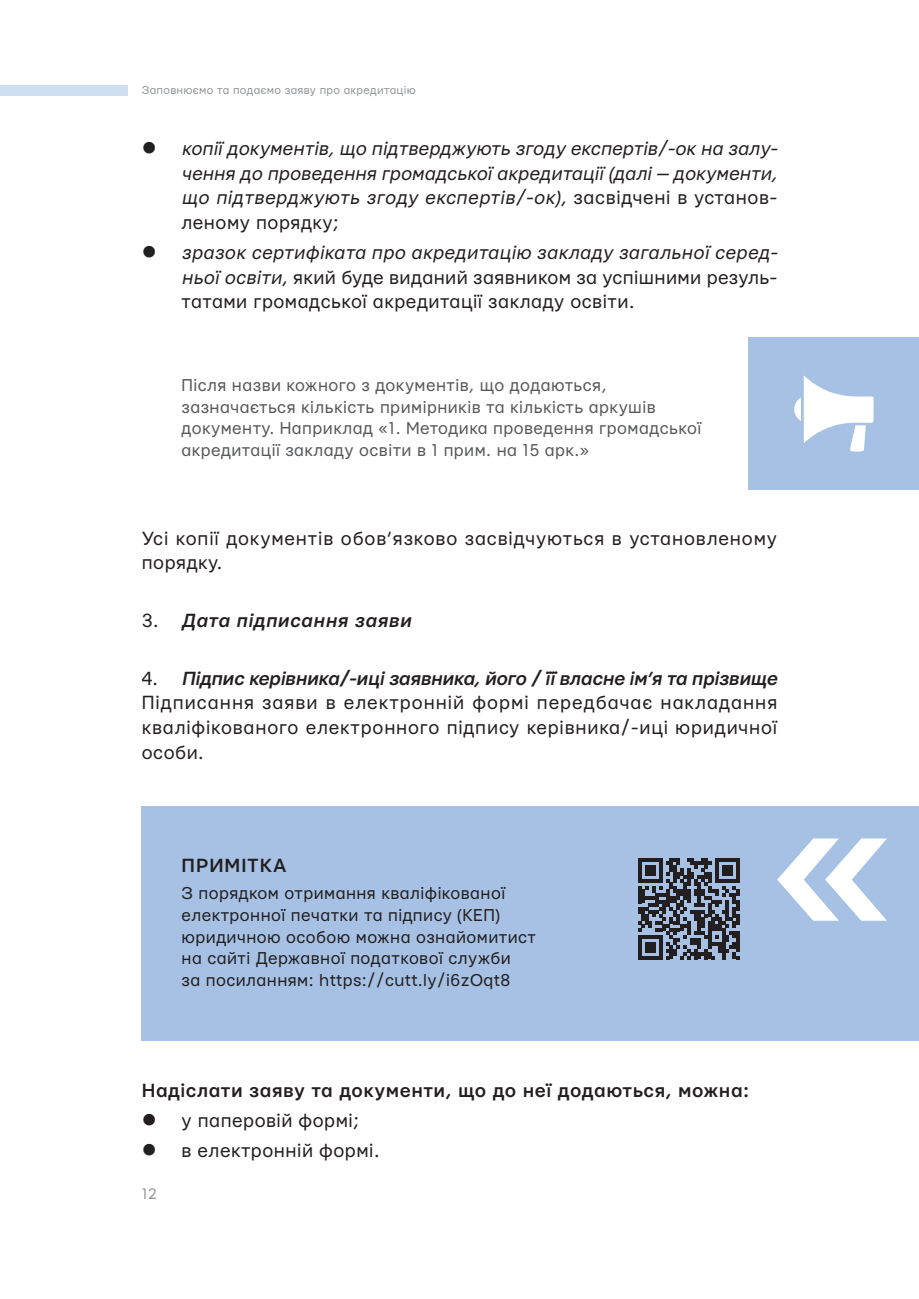
<style>
.page{position:relative;width:919px;height:1299px;background:#fff}
.page>*{position:absolute;margin:0;border:0;box-sizing:border-box;transform-origin:0 0}
.t1{font:20px/24.6px "Mariupol";letter-spacing:.04em;color:#231f20}
.t2{font:italic 20px/24.6px "Mariupol";color:#231f20}
.t3{font:20px/24.6px "Mariupol";letter-spacing:.02em;color:#231f20}
.t4{font:500 20px "Mariupol";letter-spacing:.025em;color:#231f20}
.t5{font:italic 500 20px "Mariupol";color:#231f20}
.t6{font:500 20px "Mariupol";letter-spacing:.05em;color:#231f20}
.t7{font:18px/21.6px "Mariupol";letter-spacing:.025em;color:#57585a}
.t8{font:18px/21.6px "Mariupol";letter-spacing:.025em;color:#231f20}
.t9{font:16px "Mariupol";color:#939598}
.t10{font:12px "Mariupol";letter-spacing:.025em;color:#939598}
.s1{font-style:normal}
.s2{font-style:italic}
.s3{font-weight:400;font-style:normal}
.s4{font-weight:500;font-style:italic}
</style>
<div class="page">
<div style="left:0;top:86px;width:127px;height:10px;background:#d0def1"></div>
<div style="left:142px;top:806px;width:776px;height:235px;background:#a6c1e4"></div>
<svg style="left:777px;top:838px;width:109px;height:82px"></svg>
<svg style="left:638px;top:858px;width:101px;height:101px"></svg>
<div style="left:748px;top:337px;width:170px;height:152px;background:#a6c1e4"></div>
<svg style="left:794px;top:375px;width:79px;height:76px"></svg>
<p class="t10" style="left:142px;top:83px;width:275px">Заповнюємо та подаємо заяву про акредитацію</p>
<p class="t2" style="left:181px;top:136px;width:600px">копії документів, що підтверджують згоду експертів/-ок на залу&shy;чення до проведення громадської акредитації (далі — документи, що підтверджують згоду експертів/-ок)<span class="s1">, з а с в і д ч е н і в ус т а н о в - леному порядку;</span></p>
<p class="t3" style="left:181px;top:240px;width:600px"><span class="s2">зразок сертифіката про акредитацію закладу загальної серед&shy;ньої освіти</span>, який буде виданий заявником за успішними резуль&shy;татами громадської акредитації закладу освіти.</p>
<p class="t7" style="left:181px;top:374px;width:521px">Після назви кожного з документів, що додаються, зазначається кількість примірників та кількість аркушів документу. Наприклад «1. Методика проведення громадської акредитації закладу освіти в 1 прим. на 15 арк.»</p>
<p class="t1" style="left:142px;top:526px;width:636px">Усі копії документів обов’язково засвідчуються в установленому порядку.</p>
<p class="t5" style="left:142px;top:610px;width:274px"><span class="s3">3 .</span> Дата підписання заяви</p>
<p class="t1" style="left:142px;top:666px;width:640px">4 . <span class="s4">Підпис керівника/-ицізаявника,його / її власне ім’я та прізвище </span>Підписання заяви в електронній формі передбачає накладання кваліфікованого електронного підпису керівника/-иці юридичної особи.</p>
<p class="t6" style="left:181px;top:854px;width:107px">ПРИМІТКА</p>
<p class="t8" style="left:181px;top:882px;width:356px">З порядком отримання кваліфікованої електронної печатки та підпису (КЕП) юридичною особою можна ознайомитист на сайті Державної податкової служби<br>за посиланням: https://cutt.ly/i6zOqt8</p>
<p class="t4" style="left:142px;top:1079px;width:608px">Надіслати заяву та документи, що до неї додаються, можна:</p>
<p class="t1" style="left:181px;top:1105px;width:199px;line-height:30.2px">у паперовій формі;<br>в електронній формі.</p>
<p class="t9" style="left:142px;top:1185px;width:16px">12</p>
</div>
